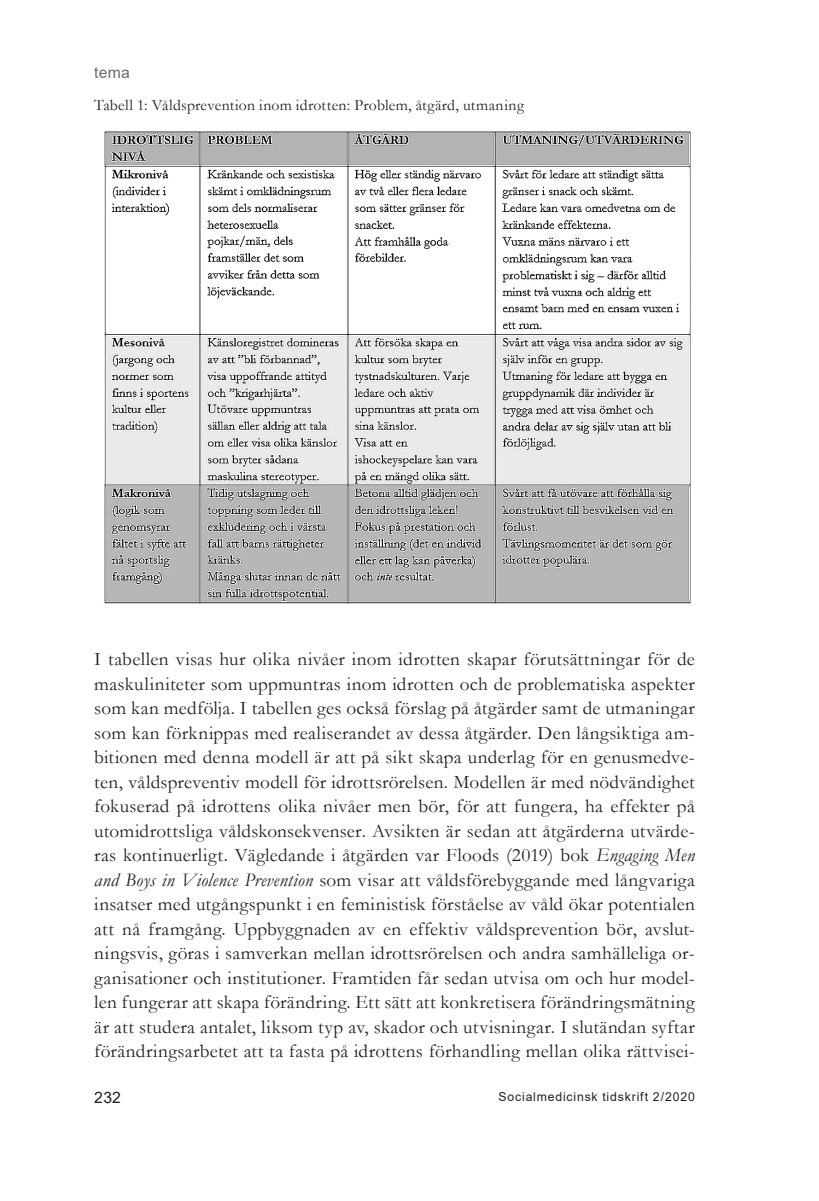
<style>
.page{position:relative;width:819px;height:1201px;background:#fff}
.page>*{position:absolute;margin:0;border:0;box-sizing:border-box;transform-origin:0 0}
.Konst_bröd_utan_indr{font:19.25px/24.5px "Garamond";letter-spacing:.015em;color:#231f20;text-align:justify}
.figtext{font:15.75px "Garamond";letter-spacing:.015em;color:#231f20}
.t1{font:15.75px "Arial";color:#6c6d70}
.t2{font:15.75px "Arial";color:#231f20}
.t3{font:12.25px "Arial";letter-spacing:.07em;color:#231f20}
.s1{font-style:italic}
</style>
<div class="page">
<img style="left:104px;top:131px;width:587px;height:473px">
<p class="t1" style="left:94px;top:61px;width:37px">tema</p>
<p class="figtext" style="left:94px;top:94px;width:431px">Tabell 1: Våldsprevention inom idrotten: Problem, åtgärd, utmaning</p>
<p class="Konst_bröd_utan_indr" style="left:94px;top:646px;width:602px">I tabellen visas hur olika nivåer inom idrotten skapar förutsättningar för de maskuliniteter som uppmuntras inom idrotten och de problematiska aspekter som kan medfölja. I tabellen ges också förslag på åtgärder samt de utmaningar som kan förknippas med realiserandet av dessa åtgärder. Den långsiktiga am&shy;bitionen med denna modell är att på sikt skapa underlag för en genusmedve&shy;ten, våldspreventiv modell för idrottsrörelsen. Modellen är med nödvändighet fokuserad på idrottens olika nivåer men bör, för att fungera, ha effekter på utomidrottsliga våldskonsekvenser. Avsikten är sedan att åtgärderna utvärde&shy;ras kontinuerligt. Vägledande i åtgärden var Floods (2019) bok <span class="s1">Engaging Men and Boys in Violence Prevention</span> som visar att våldsförebyggande med långvariga insatser med utgångspunkt i en feministisk förståelse av våld ökar potentialen att nå framgång. Uppbyggnaden av en effektiv våldsprevention bör, avslut&shy;ningsvis, göras i samverkan mellan idrottsrörelsen och andra samhälleliga or&shy;ganisationer och institutioner. Framtiden får sedan utvisa om och hur model&shy;len fungerar att skapa förändring. Ett sätt att konkretisera förändringsmätning är att studera antalet, liksom typ av, skador och utvisningar. I slutändan syftar förändringsarbetet att ta fasta på idrottens förhandling mellan olika rättvisei-</p>
<p class="t2" style="left:94px;top:1086px;width:28px">232</p>
<p class="t3" style="left:498px;top:1088px;width:198px">Socialmedicinsk tidskrift 2/2020</p>
</div>
